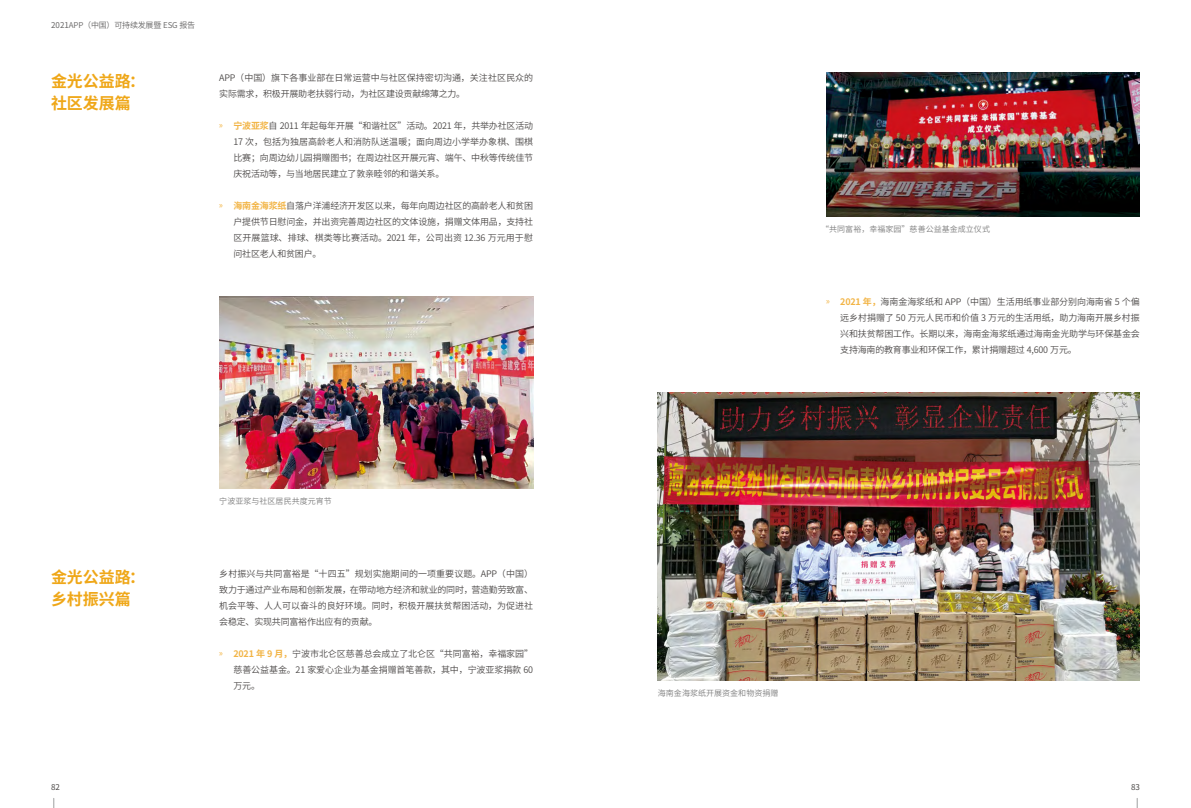
<style>
.page{position:relative;width:1191px;height:808px;background:#fff}
.page>*{position:absolute;margin:0;border:0;box-sizing:border-box;transform-origin:0 0}
.t1{font:700 16px/22px "Source Han Sans CN";letter-spacing:-.005em;color:#efa718}
.t2{font:9px/16px "Source Han Sans CN";letter-spacing:-.02em;color:#4c4948;text-align:justify}
.t3{font:9px/16px "Source Han Sans CN";letter-spacing:.005em;color:#4c4948}
.t4{font:8px "Source Han Sans CN";letter-spacing:.005em;color:#7d7d7d}
.t5{font:8px "Source Han Sans CN";letter-spacing:-.025em;color:#656464}
.t6{font:8px "Source Han Sans CN";color:#4c4948}
.s1{font-style:inherit}
.s2{font-family:"Myriad Pro";color:#f2b445}
.s3{font-weight:700;color:#f2b445}
</style>
<div class="page">
<img style="left:219px;top:297px;width:314px;height:192px">
<img style="left:658px;top:393px;width:482px;height:288px">
<img style="left:826px;top:73px;width:314px;height:144px">
<p class="t5" style="left:51px;top:21px;width:146px"><span class="s1">2021</span>APP（中国）可持续发展暨 ESG 报告</p>
<h1 class="t1" style="left:51px;top:70px;width:96px">金光公益路：社区发展篇</h1>
<p class="t3" style="left:219px;top:70px;width:315px">APP（中国）旗下各事业部在日常运营中与社区保持密切沟通，关注社区民众的实际需求，积极开展助老扶弱行动，为社区建设贡献绵薄之力。</p>
<p class="t2" style="left:233px;top:118px;width:301px;text-indent:-14px"><span class="s2">»</span> <span class="s3">宁波亚浆</span>自 2011 年起每年开展“和谐社区”活动。2021 年，共举办社区活动17 次，包括为独居高龄老人和消防队送温暖；面向周边小学举办象棋、围棋比赛；向周边幼儿园捐赠图书；在周边社区开展元宵、端午、中秋等传统佳节庆祝活动等，与当地居民建立了敦亲睦邻的和谐关系。</p>
<p class="t2" style="left:233px;top:198px;width:301px;text-indent:-14px"><span class="s2">»</span> <span class="s3">海南金海浆纸</span>自落户洋浦经济开发区以来，每年向周边社区的高龄老人和贫困户提供节日慰问金，并出资完善周边社区的文体设施，捐赠文体用品，支持社区开展篮球、排球、棋类等比赛活动。2021 年，公司出资 12.36 万元用于慰问社区老人和贫困户。</p>
<h1 class="t1" style="left:51px;top:566px;width:96px">金光公益路：乡村振兴篇</h1>
<p class="t4" style="left:219px;top:496px;width:114px">宁波亚浆与社区居民共度元宵节</p>
<p class="t2" style="left:219px;top:566px;width:315px">乡村振兴与共同富裕是“十四五”规划实施期间的一项重要议题。APP（中国）致力于通过产业布局和创新发展，在带动地方经济和就业的同时，营造勤劳致富、机会平等、人人可以奋斗的良好环境。同时，积极开展扶贫帮困活动，为促进社会稳定、实现共同富裕作出应有的贡献。</p>
<p class="t2" style="left:233px;top:646px;width:301px;text-indent:-14px"><span class="s2">»</span> <span class="s3">2021 年 9 月，</span>宁波市北仑区慈善总会成立了北仑区“共同富裕，幸福家园”慈善公益基金。21 家爱心企业为基金捐赠首笔善款，其中，宁波亚浆捐款 60万元。</p>
<p class="t4" style="left:821px;top:224px;width:170px">“共同富裕，幸福家园”慈善公益基金成立仪式</p>
<p class="t2" style="left:840px;top:294px;width:301px;text-indent:-14px"><span class="s2">»</span> <span class="s3">2021 年，</span>海南金海浆纸和 APP（中国）生活用纸事业部分别向海南省 5 个偏远乡村捐赠了 50 万元人民币和价值 3 万元的生活用纸，助力海南开展乡村振兴和扶贫帮困工作。长期以来，海南金海浆纸通过海南金光助学与环保基金会支持海南的教育事业和环保工作，累计捐赠超过 4,600 万元。</p>
<p class="t4" style="left:658px;top:688px;width:122px">海南金海浆纸开展资金和物资捐赠</p>
<p class="t6" style="left:51px;top:782px;width:10px">82</p>
<p class="t6" style="left:1131px;top:782px;width:10px">83</p>
</div>
